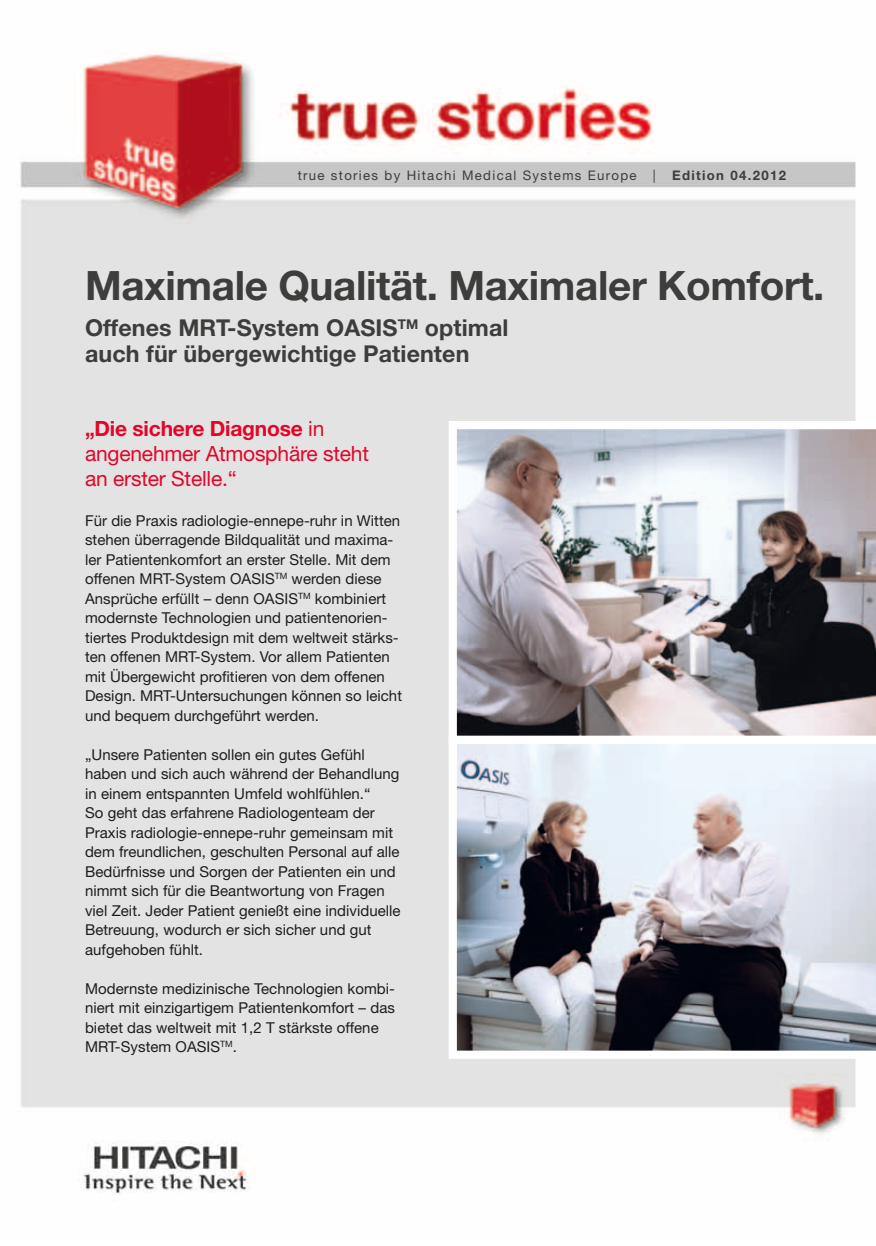
<style>
.page{position:relative;width:876px;height:1246px;background:#fff}
.page>*{position:absolute;margin:0;border:0;box-sizing:border-box;transform-origin:0 0}
.t1{font:700 40.5px "Helvetica Neue LT Std";letter-spacing:-.01em;color:#3d3d3c}
.t2{font:700 23.25px/25.5px "Helvetica Neue LT Std";letter-spacing:.005em;color:#3d3d3c}
.t3{font:21px/25.2px "Helvetica Neue LT Std";letter-spacing:-.01em;color:#e40528}
.t4{font:15px/19.5px "Helvetica Neue LT Std";letter-spacing:.005em;color:#1d1d1b}
.t5{font:13.2px "Helvetica Neue LT Std";letter-spacing:.1em;color:#3d3d3c}
.s1{font-weight:700}
</style>
<div class="page">
<img style="left:20px;top:54px;width:836px;height:1139px">
<img style="left:449px;top:421px;width:427px;height:315px">
<img style="left:449px;top:736px;width:427px;height:323px">
<p class="t5" style="left:298px;top:167px;width:490px">true stories by Hitachi Medical Systems Europe | <span class="s1">Edition 04.2012</span></p>
<h1 class="t1" style="left:85px;top:261px;width:741px">Maximale Qualität. Maximaler Komfort.</h1>
<h2 class="t2" style="left:85px;top:315px;width:425px">Offenes MRT-System OASIS<sup>TM</sup> optimal auch für übergewichtige Patienten</h2>
<h3 class="t3" style="left:85px;top:416px;width:285px"><span class="s1">„Die sichere Diagnose</span> in angenehmer Atmosphäre steht an erster Stelle.“</h3>
<p class="t4" style="left:85px;top:510px;width:319px">Für die Praxis radiologie-ennepe-ruhr in Witten stehen überragende Bildqualität und maxima&shy;ler Patientenkomfort an erster Stelle. Mit dem offenen MRT-System OASIS<sup>TM</sup> werden diese Ansprüche erfüllt – denn OASIS<sup>TM</sup> kombiniert modernste Technologien und patientenorien&shy;tiertes Produktdesign mit dem weltweit stärks&shy;ten offenen MRT-System. Vor allem Patienten mit Übergewicht profitieren von dem offenen Design. MRT-Untersuchungen können so leicht und bequem durchgeführt werden.</p>
<p class="t4" style="left:85px;top:744px;width:317px">„Unsere Patienten sollen ein gutes Gefühl haben und sich auch während der Behandlung in einem entspannten Umfeld wohlfühlen.“<br>So geht das erfahrene Radiologenteam der Praxis radiologie-ennepe-ruhr gemeinsam mit dem freundlichen, geschulten Personal auf alle Bedürfnisse und Sorgen der Patienten ein und nimmt sich für die Beantwortung von Fragen viel Zeit. Jeder Patient genießt eine individuelle Betreuung, wodurch er sich sicher und gut aufgehoben fühlt.</p>
<p class="t4" style="left:85px;top:978px;width:311px">Modernste medizinische Technologien kombi&shy;niert mit einzigartigem Patientenkomfort – das bietet das weltweit mit 1,2 T stärkste offene MRT-System OASIS<sup>TM</sup>.</p>
</div>
